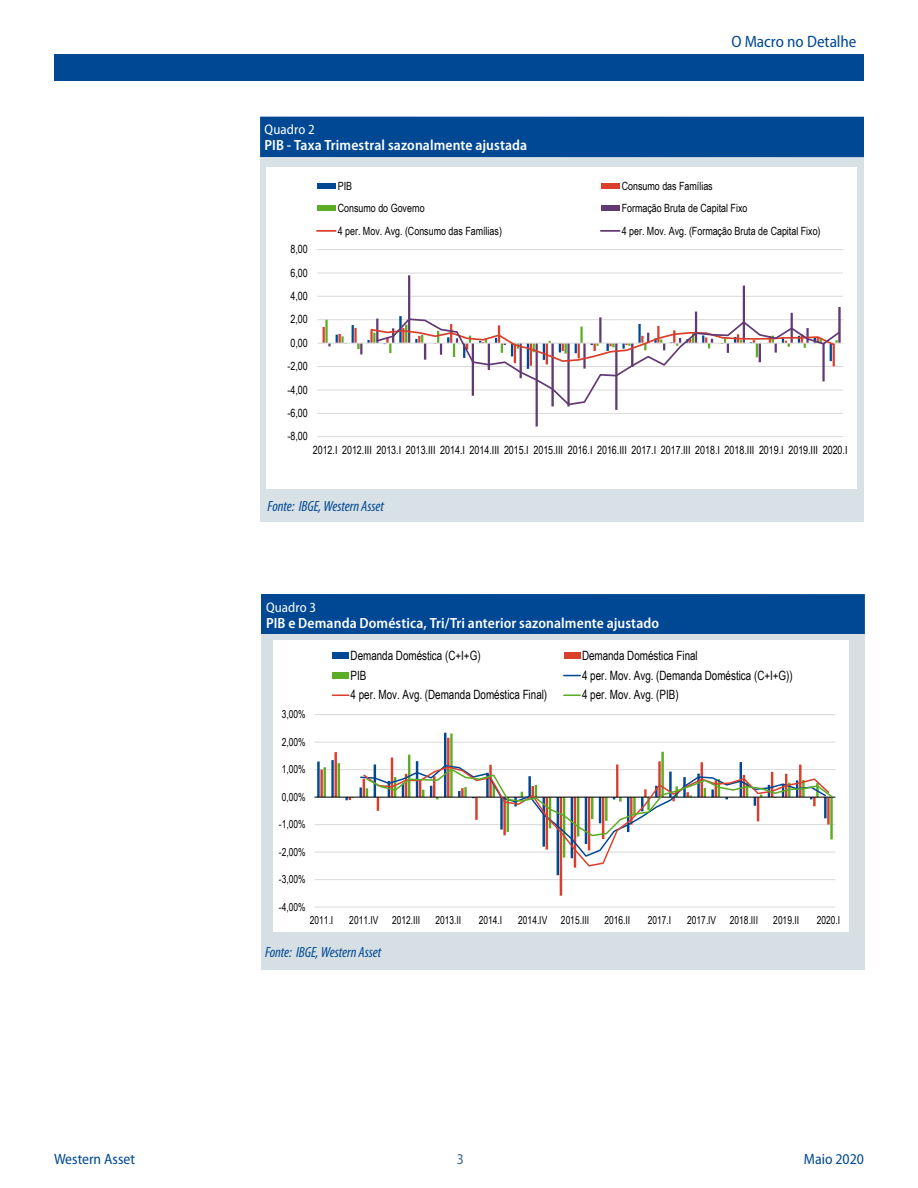
<style>
.page{position:relative;width:918px;height:1188px;background:#fff}
.page>*{position:absolute;margin:0;border:0;box-sizing:border-box;transform-origin:0 0}
.t1{font:semi-condensed 16.5px "Myriad Pro";color:#004894}
.t2{font:semi-condensed 15px "Myriad Pro";color:#004894}
.t3{font:semi-condensed 15px "Myriad Pro";color:#3b6e8f}
.t4{font:600 semi-condensed 14.85px "Myriad Pro";letter-spacing:.005em;color:#fff}
.t5{font:italic condensed 14.85px "Myriad Pro";letter-spacing:-.005em;color:#004894}
.t6{font:semi-condensed 13.95px "Myriad Pro";letter-spacing:.005em;color:#fff}
.t7{font:12.75px "Arial Narrow";color:#000;scale:.94 1}
.t8{font:11.4px "Arial Narrow";color:#000;scale:.96 1}
.t9{font:10.95px "Arial Narrow";letter-spacing:.005em;color:#000;scale:.94 1}
</style>
<div class="page">
<div style="left:54px;top:54px;width:810px;height:27px;background:#004894"></div>
<div style="left:260px;top:157px;width:604px;height:365px;background:#d8e1e5"></div>
<div style="left:260px;top:117px;width:604px;height:40px;background:#004894"></div>
<div style="left:261px;top:594px;width:604px;height:40px;background:#004894"></div>
<div style="left:261px;top:634px;width:604px;height:336px;background:#d6e0e4"></div>
<div style="left:266px;top:167px;width:591px;height:322px;background:#fff"></div>
<hr style="left:317px;top:436px;width:526px;height:1px;background:#dadada">
<hr style="left:317px;top:413px;width:526px;height:1px;background:#dadada">
<hr style="left:317px;top:390px;width:526px;height:1px;background:#dadada">
<hr style="left:317px;top:366px;width:526px;height:1px;background:#dadada">
<hr style="left:317px;top:319px;width:526px;height:1px;background:#dadada">
<hr style="left:317px;top:296px;width:526px;height:1px;background:#dadada">
<hr style="left:317px;top:273px;width:526px;height:1px;background:#dadada">
<hr style="left:317px;top:249px;width:526px;height:1px;background:#dadada">
<hr style="left:399px;top:316px;width:3px;height:27px;background:#004794">
<hr style="left:536px;top:343px;width:2px;height:84px;background:#623973">
<hr style="left:615px;top:343px;width:2px;height:67px;background:#623973">
<hr style="left:567px;top:343px;width:3px;height:64px;background:#623973">
<hr style="left:838px;top:307px;width:3px;height:36px;background:#623973">
<hr style="left:791px;top:313px;width:2px;height:30px;background:#623973">
<hr style="left:743px;top:286px;width:2px;height:57px;background:#623973">
<hr style="left:695px;top:312px;width:2px;height:31px;background:#623973">
<hr style="left:408px;top:275px;width:2px;height:68px;background:#623973">
<hr style="left:317px;top:343px;width:526px;height:1px;background:#dadada">
<svg style="left:320px;top:317px;width:522px;height:89px"></svg>
<div style="left:317px;top:183px;width:19px;height:6px;background:#004794"></div>
<div style="left:601px;top:183px;width:19px;height:6px;background:#da3f2c"></div>
<div style="left:317px;top:205px;width:19px;height:6px;background:#5dac25"></div>
<div style="left:601px;top:205px;width:19px;height:6px;background:#623973"></div>
<svg style="left:317px;top:230px;width:19px;height:2px"></svg>
<svg style="left:601px;top:230px;width:19px;height:2px"></svg>
<div style="left:273px;top:640px;width:576px;height:292px;background:#fff"></div>
<hr style="left:315px;top:907px;width:520px;height:1px;background:#dadada">
<hr style="left:315px;top:879px;width:520px;height:1px;background:#dadada">
<hr style="left:315px;top:852px;width:520px;height:1px;background:#dadada">
<hr style="left:315px;top:824px;width:520px;height:1px;background:#dadada">
<hr style="left:315px;top:769px;width:520px;height:1px;background:#dadada">
<hr style="left:315px;top:742px;width:520px;height:1px;background:#dadada">
<hr style="left:315px;top:714px;width:520px;height:1px;background:#dadada">
<hr style="left:557px;top:797px;width:2px;height:78px;background:#004794">
<hr style="left:740px;top:762px;width:2px;height:35px;background:#004794">
<hr style="left:444px;top:733px;width:2px;height:64px;background:#004794">
<hr style="left:416px;top:761px;width:2px;height:36px;background:#004794">
<hr style="left:331px;top:760px;width:3px;height:37px;background:#004794">
<hr style="left:317px;top:762px;width:3px;height:35px;background:#004794">
<hr style="left:560px;top:797px;width:2px;height:99px;background:#da3f2c">
<hr style="left:574px;top:797px;width:2px;height:71px;background:#da3f2c">
<hr style="left:701px;top:762px;width:2px;height:35px;background:#da3f2c">
<hr style="left:658px;top:761px;width:3px;height:36px;background:#da3f2c">
<hr style="left:447px;top:738px;width:3px;height:59px;background:#da3f2c">
<hr style="left:391px;top:757px;width:2px;height:40px;background:#da3f2c">
<hr style="left:334px;top:752px;width:3px;height:45px;background:#da3f2c">
<hr style="left:320px;top:770px;width:3px;height:27px;background:#da3f2c">
<hr style="left:830px;top:797px;width:3px;height:42px;background:#5dac25">
<svg style="left:345px;top:798px;width:6px;height:2px"></svg>
<hr style="left:661px;top:752px;width:3px;height:45px;background:#5dac25">
<hr style="left:450px;top:733px;width:3px;height:64px;background:#5dac25">
<hr style="left:408px;top:755px;width:2px;height:42px;background:#5dac25">
<hr style="left:338px;top:763px;width:2px;height:34px;background:#5dac25">
<hr style="left:323px;top:767px;width:3px;height:30px;background:#5dac25">
<hr style="left:315px;top:797px;width:520px;height:1px;background:#000">
<svg style="left:362px;top:765px;width:468px;height:102px"></svg>
<svg style="left:360px;top:767px;width:474px;height:70px"></svg>
<div style="left:332px;top:652px;width:17px;height:7px;background:#004794"></div>
<div style="left:564px;top:652px;width:16px;height:7px;background:#da3f2c"></div>
<div style="left:332px;top:672px;width:17px;height:7px;background:#5dac25"></div>
<svg style="left:564px;top:675px;width:16px;height:1px"></svg>
<svg style="left:332px;top:695px;width:17px;height:1px"></svg>
<svg style="left:564px;top:695px;width:16px;height:1px"></svg>
<p class="t6" style="left:265px;top:122px;width:52px">Quadro 2</p>
<h3 class="t4" style="left:265px;top:137px;width:264px">PIB - Taxa Trimestral sazonalmente ajustada</h3>
<h1 class="t1" style="left:731px;top:32px;width:127px">O Macro no Detalhe</h1>
<p class="t8" style="left:290px;top:241px;width:20px">8,00</p>
<p class="t8" style="left:290px;top:264px;width:20px">6,00</p>
<p class="t8" style="left:290px;top:288px;width:20px">4,00</p>
<p class="t8" style="left:290px;top:311px;width:20px">2,00</p>
<p class="t8" style="left:290px;top:334px;width:20px">0,00</p>
<p class="t8" style="left:287px;top:358px;width:23px">-2,00</p>
<p class="t8" style="left:287px;top:381px;width:23px">-4,00</p>
<p class="t8" style="left:287px;top:405px;width:23px">-6,00</p>
<p class="t8" style="left:287px;top:428px;width:23px">-8,00</p>
<p class="t8" style="left:338px;top:177px;width:16px">PIB</p>
<p class="t8" style="left:622px;top:177px;width:96px">Consumo das Famílias</p>
<p class="t8" style="left:338px;top:200px;width:92px">Consumo do Governo</p>
<p class="t8" style="left:622px;top:200px;width:132px">Formação Bruta de Capital Fixo</p>
<p class="t8" style="left:338px;top:222px;width:173px">4 per. Mov. Avg. (Consumo das Famílias)</p>
<p class="t8" style="left:622px;top:222px;width:209px">4 per. Mov. Avg. (Formação Bruta de Capital Fixo)</p>
<p class="t8" style="left:313px;top:442px;width:559px">2012.I 2012.III 2013.I 2013.III 2014.I 2014.III 2015.I 2015.III 2016.I 2016.III 2017.I 2017.III 2018.I 2018.III 2019.I 2019.III 2020.I</p>
<h3 class="t5" style="left:268px;top:498px;width:118px">Fonte: IBGE, Western Asset</h3>
<p class="t6" style="left:266px;top:599px;width:52px">Quadro 3</p>
<h3 class="t4" style="left:266px;top:615px;width:395px">PIB e Demanda Doméstica, Tri/Tri anterior sazonalmente ajustado</h3>
<p class="t9" style="left:282px;top:706px;width:27px">3,00%</p>
<p class="t9" style="left:282px;top:734px;width:27px">2,00%</p>
<p class="t9" style="left:282px;top:761px;width:27px">1,00%</p>
<p class="t9" style="left:282px;top:789px;width:27px">0,00%</p>
<p class="t9" style="left:279px;top:816px;width:30px">-1,00%</p>
<p class="t9" style="left:279px;top:844px;width:30px">-2,00%</p>
<p class="t9" style="left:279px;top:871px;width:30px">-3,00%</p>
<p class="t9" style="left:279px;top:899px;width:30px">-4,00%</p>
<p class="t7" style="left:351px;top:646px;width:140px">Demanda Doméstica (C+I+G)</p>
<p class="t7" style="left:582px;top:646px;width:125px">Demanda Doméstica Final</p>
<p class="t7" style="left:351px;top:666px;width:18px">PIB</p>
<p class="t7" style="left:582px;top:666px;width:226px">4 per. Mov. Avg. (Demanda Doméstica (C+I+G))</p>
<p class="t7" style="left:351px;top:686px;width:211px">4 per. Mov. Avg. (Demanda Doméstica Final)</p>
<p class="t7" style="left:582px;top:686px;width:104px">4 per. Mov. Avg. (PIB)</p>
<p class="t9" style="left:310px;top:912px;width:26px">2011.I</p>
<p class="t9" style="left:349px;top:912px;width:77px">2011.IV 2012.III</p>
<p class="t9" style="left:435px;top:912px;width:29px">2013.II</p>
<p class="t9" style="left:479px;top:912px;width:26px">2014.I</p>
<p class="t9" style="left:518px;top:912px;width:77px">2014.IV 2015.III</p>
<p class="t9" style="left:604px;top:912px;width:29px">2016.II</p>
<p class="t9" style="left:648px;top:912px;width:26px">2017.I</p>
<p class="t9" style="left:687px;top:912px;width:77px">2017.IV 2018.III</p>
<p class="t9" style="left:773px;top:912px;width:29px">2019.II</p>
<p class="t9" style="left:817px;top:912px;width:26px">2020.I</p>
<h3 class="t5" style="left:265px;top:944px;width:118px">Fonte: IBGE, Western Asset</h3>
<h2 class="t2" style="left:54px;top:1151px;width:83px">Western Asset</h2>
<h2 class="t2" style="left:804px;top:1151px;width:62px">Maio 2020</h2>
<h2 class="t3" style="left:457px;top:1151px;width:9px">3</h2>
</div>
